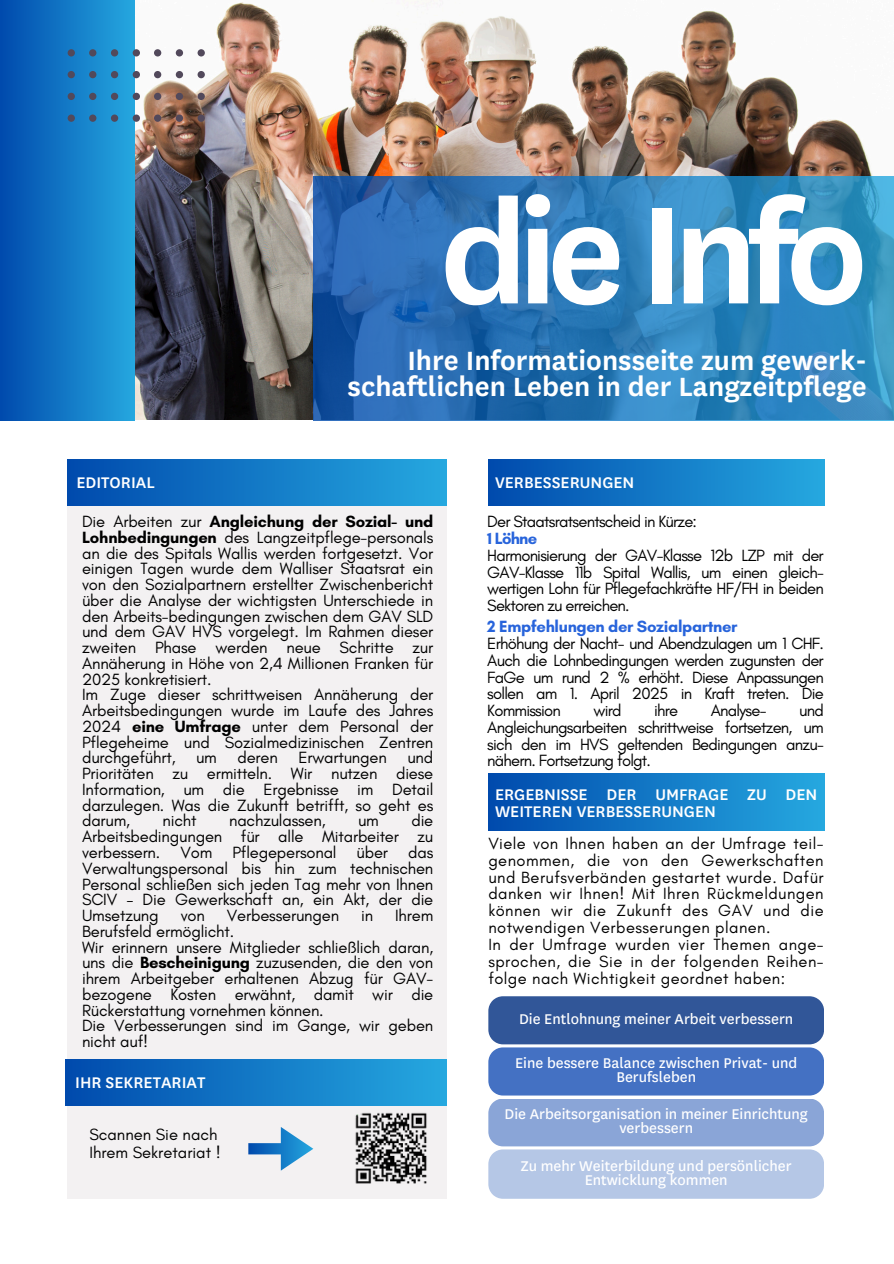
<style>
.page{position:relative;width:894px;height:1264px;background:#fff}
.page>*{position:absolute;margin:0;border:0;box-sizing:border-box;transform-origin:0 0}
.t1{font:600 161.4px "National";letter-spacing:-.07em;color:#fff}
.t2{font:600 30.9px/25.8px "National";color:#fff;text-align:right}
.t3{font:500 18px/16.8px "National";color:#fff}
.t4{font:16.5px/15.8px "Glacial Indifference";letter-spacing:-.01em;color:#000;text-align:justify}
.t5{font:16.5px/14.7px "National";color:#fff;text-align:center}
.t6{font:16.5px "Glacial Indifference";letter-spacing:-.045em;color:#000}
.t7{font:700 16.5px "Glacial Indifference";letter-spacing:-.02em;color:#2864db}
.s1{font-weight:700}
</style>
<div class="page">
<img style="left:135px;top:2px;width:758px;height:418px">
<div style="left:0;top:0;width:135px;height:420px;background:linear-gradient(to right,#004aad,#26a8df)"></div>
<svg style="left:65px;top:49px;width:139px;height:81px"></svg>
<svg style="left:313px;top:177px;width:580px;height:243px;background:#2c7ab8"></svg>
<div style="left:67px;top:459px;width:379px;height:739px;background:#f3f1f2"></div>
<div style="left:67px;top:459px;width:379px;height:47px;background:linear-gradient(to right,#004aad,#26a8df)"></div>
<div style="left:488px;top:459px;width:335px;height:47px;background:linear-gradient(to right,#004aad,#26a8df)"></div>
<div style="left:488px;top:774px;width:335px;height:56px;background:linear-gradient(to right,#004aad,#26a8df)"></div>
<svg style="left:488px;top:996px;width:335px;height:202px;background:#7593c9"></svg>
<div style="left:65px;top:1059px;width:381px;height:46px;background:linear-gradient(to right,#004aad,#26a8df)"></div>
<svg style="left:248px;top:1127px;width:65px;height:43px"></svg>
<img style="left:355px;top:1112px;width:72px;height:72px">
<h3 class="t1" style="left:439px;top:163px;width:429px">dieInfo</h3>
<h3 class="t2" style="left:347px;top:348px;width:520px">Ihre Informationsseite zum gewerk&shy;schaftlichen Leben in der Langzeitpflege</h3>
<p class="t3" style="left:76px;top:474px;width:80px">EDITORIAL</p>
<p class="t3" style="left:495px;top:474px;width:141px">VERBESSERUNGEN</p>
<p class="t4" style="left:82px;top:513px;width:352px">Die Arbeiten zur <span class="s1">Angleichung der Sozial- und Lohnbedingungen</span> des Langzeitpflege-personals an die des Spitals Wallis werden fortgesetzt. Vor einigen Tagen wurde dem Walliser Staatsrat ein von den Sozialpartnern erstellter Zwischenbericht über die Analyse der wichtigsten Unterschiede in den Arbeits-bedingungen zwischen dem GAV SLD und dem GAV HVS vorgelegt. Im Rahmen dieser zweiten Phase werden neue Schritte zur Annäherung in Höhe von 2,4 Millionen Franken für 2025 konkretisiert.</p>
<p class="t4" style="left:82px;top:686px;width:352px">Im Zuge dieser schrittweisen Annäherung der Arbeitsbedingungen wurde im Laufe des Jahres 2024 <span class="s1">eine Umfrage</span> unter dem Personal der Pflegeheime und Sozialmedizinischen Zentren durchgeführt, um deren Erwartungen und Prioritäten zu ermitteln. Wir nutzen diese Information, um die Ergebnisse im Detail darzulegen. Was die Zukunft betrifft, so geht es darum,</p>
<p class="t4" style="left:82px;top:812px;width:352px;text-indent:329px">die Arbeitsbedingungen für alle Mitarbeiter zu verbessern. Vom Pflegepersonal über das Verwaltungspersonal bis hin zum technischen Personal schließen sich jeden Tag mehr von Ihnen SCIV – Die Gewerkschaft an, ein Akt, der die Umsetzung</p>
<p class="t4" style="left:162px;top:812px;width:35px">nicht</p>
<p class="t4" style="left:229px;top:812px;width:98px">nachzulassen,</p>
<p class="t4" style="left:358px;top:812px;width:22px">um</p>
<p class="t4" style="left:181px;top:907px;width:26px">von</p>
<p class="t4" style="left:227px;top:907px;width:114px">Verbesserungen</p>
<p class="t4" style="left:361px;top:907px;width:14px">in</p>
<p class="t4" style="left:395px;top:907px;width:40px">Ihrem</p>
<p class="t4" style="left:82px;top:923px;width:154px">Berufsfeld ermöglicht.</p>
<p class="t4" style="left:82px;top:938px;width:352px">Wir erinnern unsere Mitglieder schließlich daran, uns die <span class="s1">Bescheinigung</span> zuzusenden, die den von ihrem Arbeitgeber erhaltenen Abzug für GAV&shy;bezogene Kosten erwähnt, damit wir die Rückerstattung vornehmen können.</p>
<p class="t4" style="left:82px;top:1017px;width:352px">Die Verbesserungen sind im Gange, wir geben nicht auf!</p>
<h3 class="t3" style="left:75px;top:1073px;width:132px">IHR SEKRETARIAT</h3>
<h4 class="t4" style="left:89px;top:1125px;width:133px;line-height:18px">Scannen Sie nach<br>Ihrem Sekretariat !</h4>
<p class="t6" style="left:487px;top:511px;width:211px">Der Staatsratsentscheid in Kürze:</p>
<p class="t7" style="left:487px;top:528px;width:51px">1 Löhne</p>
<p class="t4" style="left:487px;top:546px;width:338px;line-height:16.8px">Harmonisierung der GAV-Klasse 12b LZP mit der GAV-Klasse 11b Spital Wallis, um einen gleich&shy;wertigen Lohn für Pflegefachkräfte HF/FH in beiden Sektoren zu erreichen.</p>
<p class="t7" style="left:487px;top:616px;width:252px">2 Empfehlungen der Sozialpartner</p>
<p class="t4" style="left:487px;top:635px;width:338px;line-height:16.8px">Erhöhung der Nacht- und Abendzulagen um 1 CHF.<br>Auch die Lohnbedingungen werden zugunsten der FaGe um rund 2 % erhöht. Diese Anpassungen sollen am 1. April 2025 in Kraft treten. Die Kommission</p>
<p class="t4" style="left:487px;top:702px;width:338px;line-height:16.8px;text-indent:312px">und Angleichungsarbeiten schrittweise fortsetzen, um sich den im HVS geltenden Bedingungen anzu&shy;nähern. Fortsetzung folgt.</p>
<p class="t4" style="left:593px;top:702px;width:30px">wird</p>
<p class="t4" style="left:654px;top:702px;width:26px">ihre</p>
<p class="t6" style="left:710px;top:700px;width:57px">Analyse-</p>
<h1 class="t3" style="left:495px;top:786px;width:323px">ERGEBNISSE DER UMFRAGE ZU DEN<br>WEITEREN VERBESSERUNGEN</h1>
<p class="t4" style="left:488px;top:834px;width:337px;line-height:16.8px">Viele von Ihnen haben an der Umfrage teil&shy;genommen, die von den Gewerkschaften und Berufsverbänden gestartet wurde. Dafür danken wir Ihnen! Mit Ihren Rückmeldungen können wir die Zukunft des GAV und die notwendigen Verbesserungen planen.</p>
<p class="t4" style="left:488px;top:935px;width:337px;line-height:16.8px">In der Umfrage wurden vier Themen ange&shy;sprochen, die Sie in der folgenden Reihen&shy;folge nach Wichtigkeit geordnet haben:</p>
<p class="t5" style="left:519px;top:1012px;width:276px">Die Entlohnung meiner Arbeit verbessern</p>
<p class="t5" style="left:515px;top:1055px;width:284px">Eine bessere Balance zwischen Privat- und<br>Berufsleben</p>
<h3 class="t5" style="left:504px;top:1106px;width:304px">Die Arbeitsorganisation in meiner Einrichtung verbessern</h3>
<h2 class="t5" style="left:520px;top:1158px;width:272px">Zu mehr Weiterbildung und persönlicher<br>Entwicklung kommen</h2>
</div>
